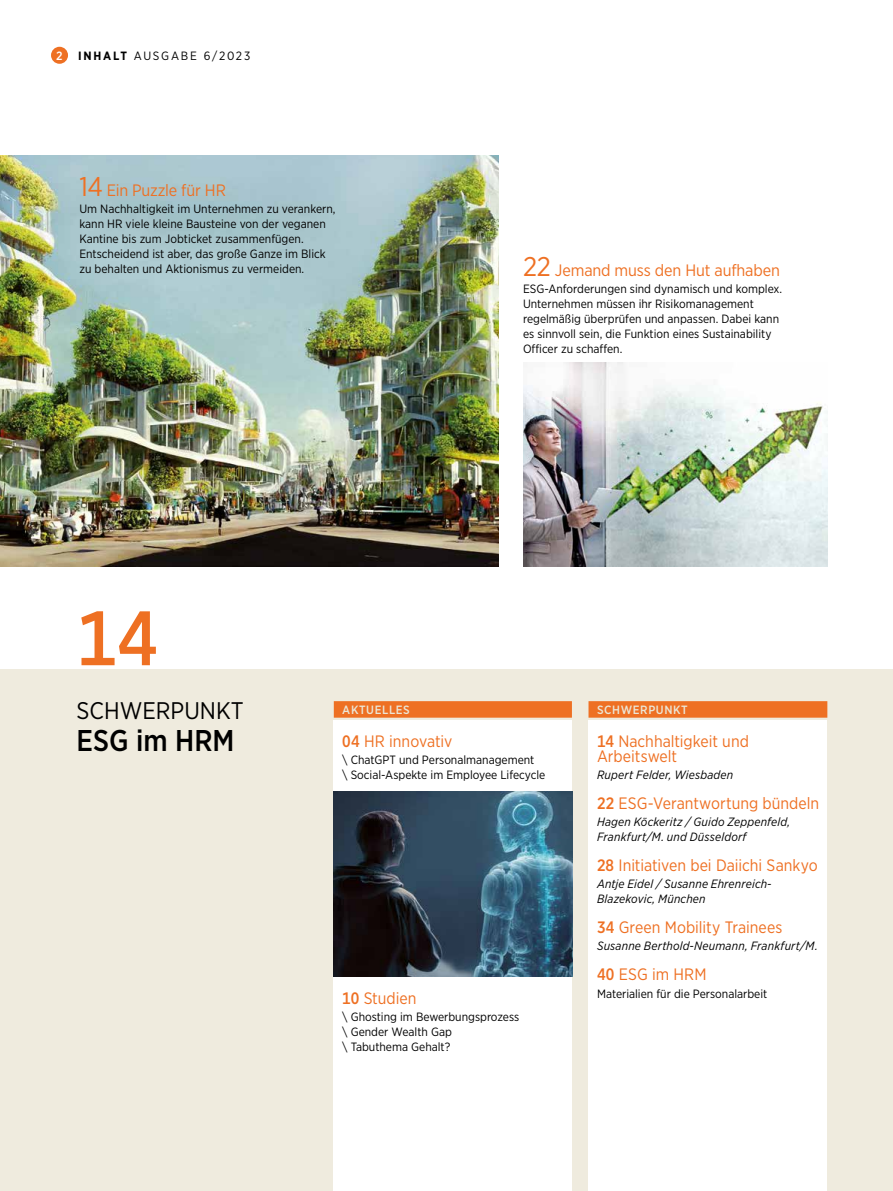
<style>
.page{position:relative;width:893px;height:1191px;background:#fff}
.page>*{position:absolute;margin:0;border:0;box-sizing:border-box;transform-origin:0 0}
.t1{font:500 76.5px "Gotham Narrow";color:#ee7023}
.t2{font:500 30px "Gotham Narrow";color:#000}
.t3{font:24px "Gotham Narrow";color:#000}
.t4{font:16.5px/15px "Gotham Narrow";color:#ee7023}
.t5{font:12px/15px "Gotham Narrow";color:#000}
.t6{font:italic 12px/15px "Gotham Narrow";letter-spacing:.015em;color:#000}
.t7{font:500 12px "Gotham Narrow";letter-spacing:.05em;color:#ebe6d6}
.t8{font:12px "Gotham Narrow";letter-spacing:.145em;color:#000}
.t9{font:500 12px "Gotham Narrow";color:#fff}
.s1{font-weight:700}
.s2{font-size:27px}
.s3{font-weight:500}
</style>
<div class="page">
<div style="left:51px;top:47px;width:17px;height:17px;background:#ee7023;border-radius:50%"></div>
<div style="left:0;top:669px;width:893px;height:522px;background:#efebde"></div>
<div style="left:334px;top:721px;width:238px;height:470px;background:#fff"></div>
<div style="left:334px;top:701px;width:238px;height:16px;background:#ee7023"></div>
<div style="left:588px;top:701px;width:239px;height:16px;background:#ee7023"></div>
<div style="left:588px;top:721px;width:239px;height:470px;background:#fff"></div>
<img style="left:334px;top:792px;width:239px;height:184px">
<img style="left:523px;top:363px;width:305px;height:203px">
<img style="left:0;top:155px;width:499px;height:411px">
<p class="t9" style="left:56px;top:48px;width:8px">2</p>
<p class="t8" style="left:78px;top:48px;width:174px"><span class="s1">INHALT</span> AUSGABE 6/2023</p>
<h3 class="t4" style="left:79px;top:182px;width:148px"><span class="s2">14</span> Ein Puzzle für HR</h3>
<p class="t5" style="left:79px;top:201px;width:258px">Um Nachhaltigkeit im Unternehmen zu verankern, kann HR viele kleine Bausteine von der veganen Kantine bis zum Jobticket zusammenfügen.<br>Entscheidend ist aber, das große Ganze im Blick zu behalten und Aktionismus zu vermeiden.</p>
<h3 class="t4" style="left:523px;top:262px;width:258px"><span class="s2">22</span> Jemand muss den Hut aufhaben</h3>
<p class="t5" style="left:523px;top:281px;width:261px">ESG-Anforderungen sind dynamisch und komplex.<br>Unternehmen müssen ihr Risikomanagement regelmäßig überprüfen und anpassen. Dabei kann es sinnvoll sein, die Funktion eines Sustainability Officer zu schaffen.</p>
<h1 class="t1" style="left:77px;top:590px;width:83px">14</h1>
<h3 class="t3" style="left:77px;top:696px;width:169px">SCHWERPUNKT</h3>
<h2 class="t2" style="left:77px;top:721px;width:159px">ESG im HRM</h2>
<p class="t7" style="left:342px;top:702px;width:69px">AKTUELLES</p>
<p class="t7" style="left:597px;top:702px;width:92px">SCHWERPUNKT</p>
<h3 class="t4" style="left:597px;top:733px;width:153px"><span class="s3">14</span> Nachhaltigkeit und<br>Arbeitswelt</h3>
<p class="t6" style="left:597px;top:767px;width:138px">Rupert Felder, Wiesbaden</p>
<h3 class="t4" style="left:597px;top:795px;width:224px"><span class="s3">22</span> ESG-Verantwortung bündeln</h3>
<p class="t6" style="left:597px;top:814px;width:195px">Hagen Köckeritz / Guido Zeppenfeld,<br>Frankfurt/M. und Düsseldorf</p>
<h3 class="t4" style="left:597px;top:857px;width:222px"><span class="s3">28</span> Initiativen bei Daiichi Sankyo</h3>
<p class="t6" style="left:597px;top:876px;width:176px">Antje Eidel / Susanne Ehrenreich-<br>Blazekovic, München</p>
<h3 class="t4" style="left:597px;top:919px;width:187px"><span class="s3">34</span> Green Mobility Trainees</h3>
<p class="t6" style="left:597px;top:938px;width:222px">Susanne Berthold-Neumann, Frankfurt/M.</p>
<h3 class="t4" style="left:597px;top:966px;width:111px"><span class="s3">40</span> ESG im HRM</h3>
<p class="t5" style="left:597px;top:985px;width:172px">Materialien für die Personalarbeit</p>
<h3 class="t4" style="left:342px;top:733px;width:112px"><span class="s3">04</span> HR innovativ</h3>
<p class="t5" style="left:342px;top:752px;width:205px">\ ChatGPT und Personalmanagement<br>\ Social-Aspekte im Employee Lifecycle</p>
<h3 class="t4" style="left:342px;top:990px;width:76px"><span class="s3">10</span> Studien</h3>
<p class="t5" style="left:342px;top:1009px;width:178px">\ Ghosting im Bewerbungsprozess \ Gender Wealth Gap<br>\ Tabuthema Gehalt?</p>
</div>
